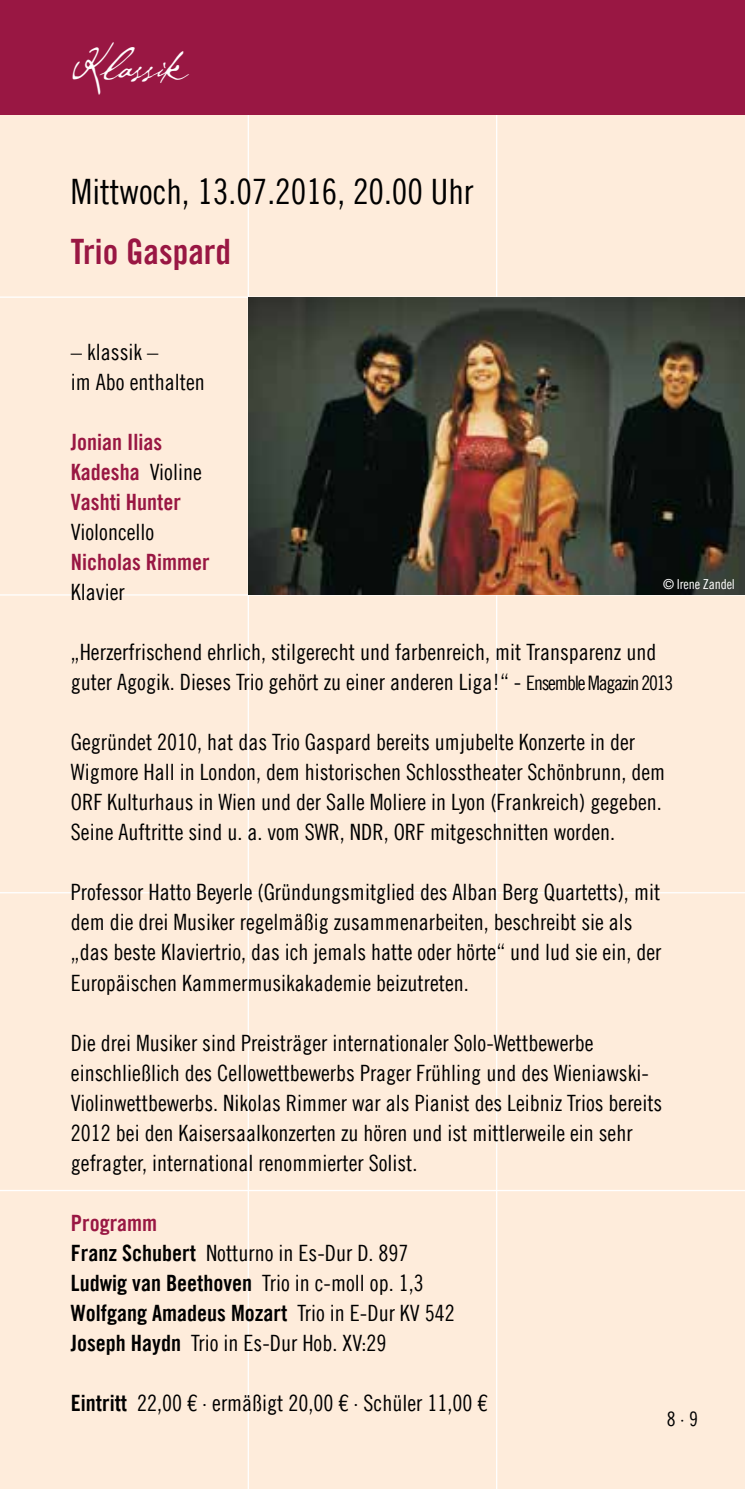
<style>
.page{position:relative;width:745px;height:1489px;background:#fff}
.page>*{position:absolute;margin:0;border:0;box-sizing:border-box;transform-origin:0 0}
.t1{font:45px "P22 Cezanne";color:#fff}
.t2{font:35px "Trade Gothic LT Com Cn 18";color:#000}
.t3{font:35px "Trade Gothic LT Com Bd Cn 20";color:#991743}
.t4{font:22.5px/30px "Trade Gothic LT Com Cn 18";color:#000}
.t5{font:22.5px/30px "Trade Gothic LT Com Bd Cn 20";color:#000}
.t6{font:22.5px/30px "Trade Gothic LT Com Bd Cn 20";color:#991743}
.t7{font:20px "Trade Gothic LT Com Cn 18";color:#000}
.t8{font:13.75px "Trade Gothic LT Com Cn 18";letter-spacing:-.01em;color:#fff}
.s1{font-family:"Trade Gothic LT Com Cn 18";color:#000}
.s2{font-size:20px}
.s3{font-family:"Trade Gothic LT Com Bd Cn 20"}
.s4{font-family:"Trade Gothic LT Com Cn 18"}
</style>
<div class="page">
<div style="left:0;top:0;width:744px;height:1488px;background:#feecdb"></div>
<hr style="left:495px;top:0;width:2px;height:1488px;background:#fff">
<hr style="left:247px;top:0;width:2px;height:1488px;background:#fff">
<hr style="left:0;top:296px;width:744px;height:2px;background:#fff">
<hr style="left:0;top:594px;width:744px;height:1px;background:#fff">
<hr style="left:0;top:892px;width:744px;height:1px;background:#fff">
<hr style="left:0;top:1189px;width:744px;height:2px;background:#fff">
<div style="left:0;top:0;width:744px;height:115px;background:#991743"></div>
<img style="left:249px;top:298px;width:495px;height:296px">
<h1 class="t1" style="left:71px;top:35px;width:119px">Klassik</h1>
<h2 class="t2" style="left:71px;top:171px;width:404px">Mittwoch, 13.07.2016, 20.00 Uhr</h2>
<h2 class="t3" style="left:71px;top:230px;width:161px">Trio Gaspard</h2>
<p class="t4" style="left:71px;top:337px;width:135px">– klassik –<br>im Abo enthalten</p>
<p class="t6" style="left:71px;top:427px;width:132px">Jonian Ilias<br>Kadesha <span class="s1">Violine<br></span>Vashti Hunter</p>
<p class="t4" style="left:71px;top:517px;width:85px">Violoncello</p>
<p class="t6" style="left:71px;top:547px;width:140px">Nicholas Rimmer</p>
<p class="t4" style="left:71px;top:577px;width:55px">Klavier</p>
<p class="t8" style="left:662px;top:575px;width:73px">© Irene Zandel</p>
<p class="t4" style="left:71px;top:637px;width:603px">„Herzerfrischend ehrlich, stilgerecht und farbenreich, mit Transparenz und guter Agogik. Dieses Trio gehört zu einer anderen Liga!“ - <span class="s2">Ensemble Magazin 2013</span></p>
<p class="t4" style="left:71px;top:727px;width:595px">Gegründet 2010, hat das Trio Gaspard bereits umjubelte Konzerte in der Wigmore Hall in London, dem historischen Schlosstheater Schönbrunn, dem ORF Kulturhaus in Wien und der Salle Moliere in Lyon (Frankreich) gegeben.<br>Seine Auftritte sind u. a. vom SWR, NDR, ORF mitgeschnitten worden.</p>
<p class="t4" style="left:71px;top:877px;width:591px">Professor Hatto Beyerle (Gründungsmitglied des Alban Berg Quartetts), mit dem die drei Musiker regelmäßig zusammenarbeiten, beschreibt sie als „das beste Klaviertrio, das ich jemals hatte oder hörte“ und lud sie ein, der Europäischen Kammermusikakademie beizutreten.</p>
<p class="t4" style="left:71px;top:1027px;width:592px">Die drei Musiker sind Preisträger internationaler Solo-Wettbewerbe einschließlich des Cellowettbewerbs Prager Frühling und des Wieniawski-Violinwettbewerbs. Nikolas Rimmer war als Pianist des Leibniz Trios bereits 2012 bei den Kaisersaalkonzerten zu hören und ist mittlerweile ein sehr gefragter, international renommierter Solist.</p>
<p class="t6" style="left:71px;top:1207px;width:88px">Programm</p>
<p class="t4" style="left:71px;top:1237px;width:339px"><span class="s3">Franz Schubert</span> Notturno in Es-Dur D. 897</p>
<p class="t5" style="left:71px;top:1267px;width:385px">Ludwig van Beethoven <span class="s4">Trio in c-moll op. 1,3<br></span>Wolfgang Amadeus Mozart <span class="s4">Trio in E-Dur KV 542</span></p>
<p class="t4" style="left:71px;top:1327px;width:317px"><span class="s3">Joseph Haydn</span> Trio in Es-Dur Hob. XV:29</p>
<p class="t4" style="left:71px;top:1387px;width:417px"><span class="s3">Eintritt</span> 22,00 € · ermäßigt 20,00 € · Schüler 11,00 €</p>
<p class="t7" style="left:666px;top:1407px;width:32px">8 · 9</p>
</div>
